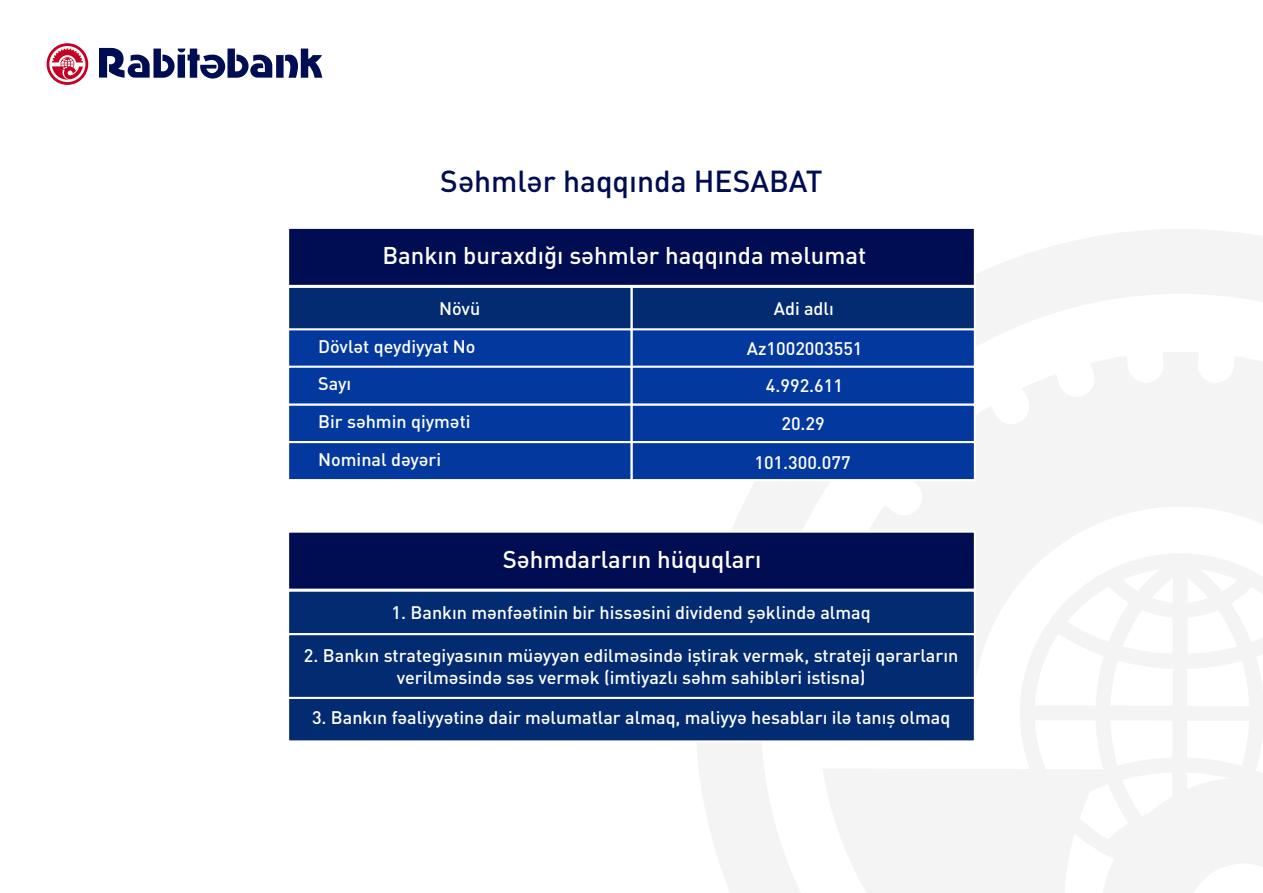
<style>
.page{position:relative;width:1263px;height:893px;background:#fff}
.page>*{position:absolute;margin:0;border:0;box-sizing:border-box;transform-origin:0 0}
.t1{font:500 30px "DIN Pro";color:#010d52}
.t2{font:500 24px "DIN Pro";color:#fff}
.t3{font:500 18px/21.8px "DIN Pro";color:#fff;text-align:center}
</style>
<div class="page">
<svg style="left:47px;top:43px;width:41px;height:42px"></svg>
<svg style="left:99px;top:48px;width:223px;height:31px"></svg>
<svg style="left:697px;top:229px;width:566px;height:664px;fill:#f4f4f4"></svg>
<svg style="left:289px;top:228px;width:688px;height:254px;background:#143b8d"></svg>
<svg style="left:289px;top:529px;width:688px;height:103px;background:#13296a"></svg>
<div style="left:289px;top:632px;width:688px;height:64px;background:#022b72"></div>
<svg style="left:289px;top:696px;width:688px;height:48px;background:#204482"></svg>
<h1 class="t1" style="left:440px;top:164px;width:384px">Səhmlər haqqında HESABAT</h1>
<h2 class="t2" style="left:382px;top:242px;width:485px">Bankın buraxdığı səhmlər haqqında məlumat</h2>
<p class="t3" style="left:439px;top:298px;width:43px">Növü</p>
<p class="t3" style="left:774px;top:298px;width:62px">Adi adlı</p>
<p class="t3" style="left:318px;top:336px;width:159px">Dövlət qeydiyyat No</p>
<p class="t3" style="left:747px;top:338px;width:117px">Az1002003551</p>
<p class="t3" style="left:318px;top:373px;width:35px">Sayı</p>
<p class="t3" style="left:766px;top:375px;width:79px">4.992.611</p>
<p class="t3" style="left:318px;top:411px;width:154px">Bir səhmin qiyməti</p>
<p class="t3" style="left:781px;top:413px;width:45px">20.29</p>
<p class="t3" style="left:318px;top:449px;width:124px">Nominal dəyəri</p>
<p class="t3" style="left:754px;top:451px;width:98px">101.300.077</p>
<h2 class="t2" style="left:503px;top:545px;width:260px">Səhmdarların hüquqları</h2>
<p class="t3" style="left:392px;top:602px;width:481px">1. Bankın mənfəətinin bir hissəsini dividend şəklində almaq</p>
<p class="t3" style="left:304px;top:645px;width:656px">2. Bankın strategiyasının müəyyən edilməsində iştirak vermək, strateji qərarların verilməsində səs vermək (imtiyazlı səhm sahibləri istisna)</p>
<p class="t3" style="left:312px;top:707px;width:640px">3. Bankın fəaliyyətinə dair məlumatlar almaq, maliyyə hesabları ilə tanış olmaq</p>
</div>
